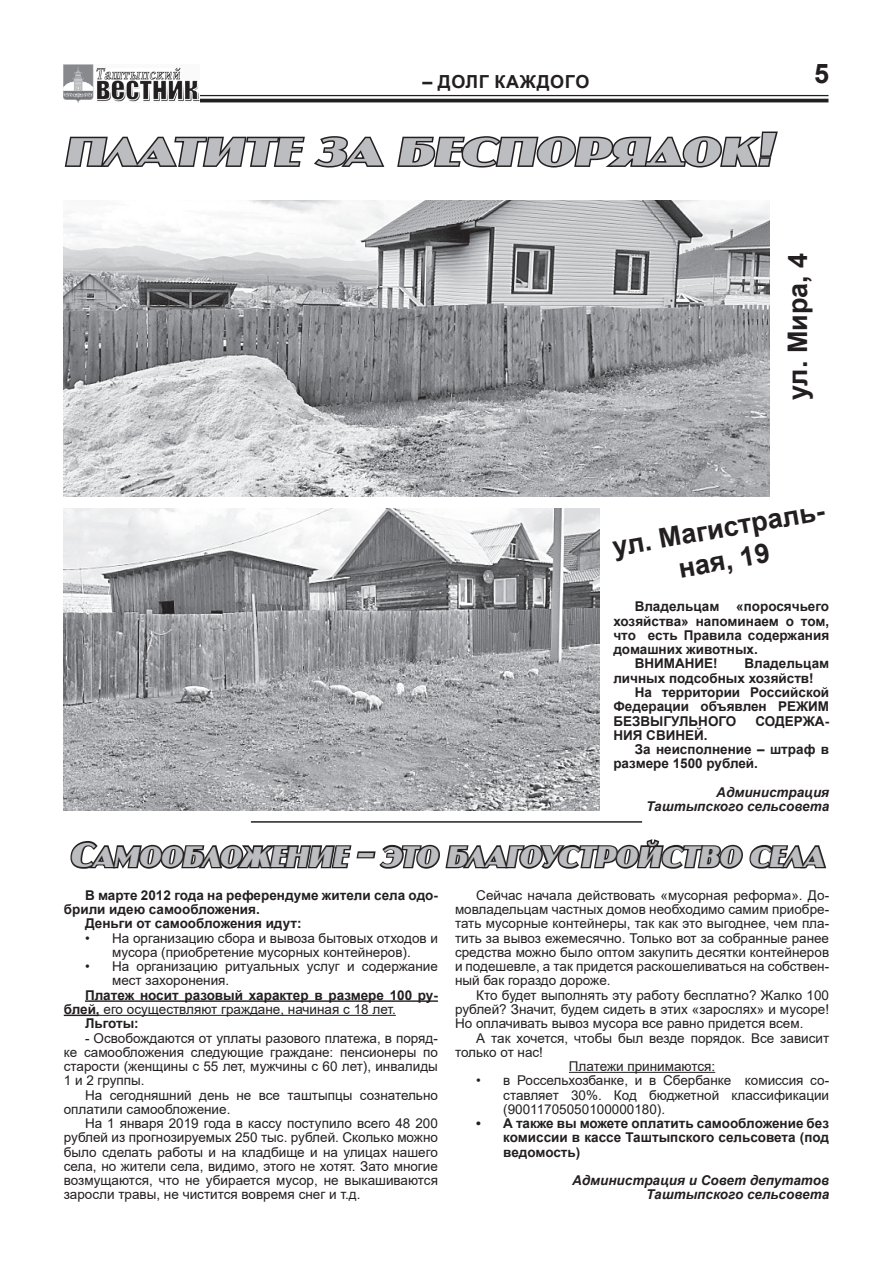
<style>
.page{position:relative;width:893px;height:1263px;background:#fff}
.page>*{position:absolute;margin:0;border:0;box-sizing:border-box;transform-origin:0 0}
.t1{font:italic 700 45px "a Jasper Caps";color:#bcbdc0;scale:1.3 1}
.t2{font:italic 700 33px "a Jasper Caps";color:#bcbdc0}
.t3{font:700 27px/32.4px "Arial";color:#231f20}
.t4{font:700 18px "Arial";letter-spacing:.035em;color:#231f20}
.t5{font:13.5px/14.2px "Arial";color:#231f20;text-align:justify}
.t6{font:700 13.5px/14.2px "Arial";color:#231f20}
.t7{font:italic 700 13.5px/14.2px "Arial";color:#231f20;text-align:right}
.s1{font-weight:700}
</style>
<div class="page">
<hr style="left:64px;top:95px;width:764px;height:1px;background:#231f20">
<hr style="left:64px;top:99px;width:764px;height:3px;background:#231f20">
<img style="left:64px;top:65px;width:135px;height:37px">
<svg style="left:70px;top:839px;width:757px;height:30px"></svg>
<hr style="left:85px;top:1000px;width:353px;height:2px;background:#231f20">
<hr style="left:64px;top:1015px;width:36px;height:1px;background:#231f20">
<hr style="left:100px;top:1015px;width:296px;height:1px;background:#231f20">
<hr style="left:569px;top:1072px;width:146px;height:1px;background:#231f20">
<hr style="left:251px;top:821px;width:391px;height:2px;background:#231f20">
<svg style="left:64px;top:136px;width:321px;height:32px"></svg>
<svg style="left:397px;top:131px;width:381px;height:37px"></svg>
<img style="left:64px;top:201px;width:706px;height:295px">
<img style="left:64px;top:508px;width:536px;height:303px">
<h3 class="t4" style="left:423px;top:69px;width:168px">– долг каждого</h3>
<h3 class="t3" style="left:814px;top:58px;width:17px">5</h3>
<h1 class="t1" style="left:64px;top:124px;width:555px">платите за беспорядок!</h1>
<h3 class="t3" style="left:782px;top:400px;width:149px;rotate:-90deg">ул. Мира, 4</h3>
<h3 class="t3" style="left:670px;top:521px;width:173px;text-indent:-61px;rotate:-10deg">ул. Магистраль&shy;ная, 19</h3>
<p class="t6" style="left:635px;top:600px;width:196px">Владельцам «поросячьего</p>
<p class="t6" style="left:613px;top:614px;width:217px">хозяйства» напоминаем о том,</p>
<p class="t6" style="left:613px;top:628px;width:217px">что есть Правила содержания</p>
<p class="t6" style="left:613px;top:642px;width:146px">домашних животных.</p>
<p class="t6" style="left:635px;top:657px;width:11px">ВНИМАНИЕ</p>
<p class="t6" style="left:713px;top:657px;width:6px">!</p>
<p class="t6" style="left:613px;top:657px;width:217px;text-indent:131px">Владельцам личных подсобных хозяйств!</p>
<p class="t6" style="left:613px;top:685px;width:217px;text-indent:21px">На территории Российской<br>Федерации объявлен РЕЖИМ<br>БЕЗВ</p>
<p class="t6" style="left:650px;top:714px;width:24px">ЫГУЛЬНОГО</p>
<p class="t6" style="left:755px;top:714px;width:21px">СОДЕРЖА</p>
<p class="t6" style="left:825px;top:714px;width:6px">-</p>
<p class="t6" style="left:613px;top:728px;width:53px">НИЯ СВИНЕЙ</p>
<p class="t6" style="left:704px;top:728px;width:5px">.</p>
<p class="t6" style="left:635px;top:742px;width:196px">За неисполнение – штраф в</p>
<p class="t6" style="left:613px;top:756px;width:146px">размере 1500 рублей.</p>
<p class="t7" style="left:646px;top:785px;width:185px">Администрация<br>Таштыпского сельсовета</p>
<h2 class="t2" style="left:69px;top:836px;width:762px">Самообложение – это благоустройство села</h2>
<p class="t6" style="left:85px;top:888px;width:354px">В марте 2012 года на референдуме жители села одо-</p>
<p class="t6" style="left:64px;top:902px;width:198px">брили идею самообложения.</p>
<p class="t6" style="left:85px;top:917px;width:218px">Деньги от самообложения идут:</p>
<p class="t5" style="left:85px;top:931px;width:354px;text-align:center">• На организацию сбора и вывоза бытовых отходов и мусора (приобретение мусорных контейнеров).</p>
<p class="t5" style="left:112px;top:959px;width:327px;text-indent:-27px">• На организацию ритуальных услуг и содержание мест захоронения.</p>
<p class="t6" style="left:85px;top:988px;width:354px">Платеж носит разовый характер в размере 100 ру-</p>
<p class="t5" style="left:64px;top:1002px;width:334px"><span class="s1">блей,</span> его осуществляют граждане, начиная с 18 лет.</p>
<p class="t6" style="left:85px;top:1016px;width:55px">Льготы:</p>
<p class="t5" style="left:64px;top:1030px;width:376px;text-indent:21px">- Освобождаются от уплаты разового платежа, в поряд&shy;ке самообложения следующие граждане: пенсионеры по старости (женщины с 55 лет, мужчины с 60 лет), инвалиды 1 и 2 группы.</p>
<p class="t5" style="left:64px;top:1087px;width:376px;text-indent:21px">На сегодняшний день не все таштыпцы сознательно оплатили самообложение.</p>
<p class="t5" style="left:64px;top:1116px;width:376px;text-indent:21px">На 1 января 2019 года в кассу поступило всего 48 200 рублей из прогнозируемых 250 тыс. рублей. Сколько можно было сделать работы и на кладбище и на улицах нашего села, но жители села, видимо, этого не хотят. Зато многие возмущаются, что не убирается мусор, не выкашиваются заросли травы, не чистится вовремя снег и т.д.</p>
<p class="t5" style="left:455px;top:888px;width:376px;text-indent:21px">Сейчас начала действовать «мусорная реформа». До&shy;мовладельцам частных домов необходимо самим приобре&shy;тать мусорные контейнеры, так как это выгоднее, чем пла&shy;тить за вывоз ежемесячно. Только вот за собранные ранее средства можно было оптом закупить десятки контейнеров и подешевле, а так придется раскошеливаться на собствен&shy;ный бак гораздо дороже.</p>
<p class="t5" style="left:455px;top:988px;width:376px;text-indent:21px">Кто будет выполнять эту работу бесплатно? Жалко 100 рублей? Значит, будем сидеть в этих «зарослях» и мусоре!<br>Но оплачивать вывоз мусора все равно придется всем.</p>
<p class="t5" style="left:476px;top:1030px;width:354px">А так хочется, чтобы был везде порядок. Все зависит</p>
<p class="t5" style="left:455px;top:1045px;width:90px">только от нас!</p>
<p class="t5" style="left:569px;top:1059px;width:148px">Платежи принимаются:</p>
<p class="t5" style="left:503px;top:1073px;width:327px;text-indent:-27px">• в Россельхозбанке, и в Сбербанке комиссия со&shy;ставляет 30%. Код бюджетной классификации (90011705050100000180).</p>
<p class="t6" style="left:503px;top:1116px;width:327px;text-align:justify;text-indent:-27px">• А также вы можете оплатить самообложение без комиссии в кассе Таштыпского сельсовета (под ведомость)</p>
<p class="t7" style="left:572px;top:1173px;width:259px">Администрация и Совет депутатов<br>Таштыпского сельсовета</p>
</div>
